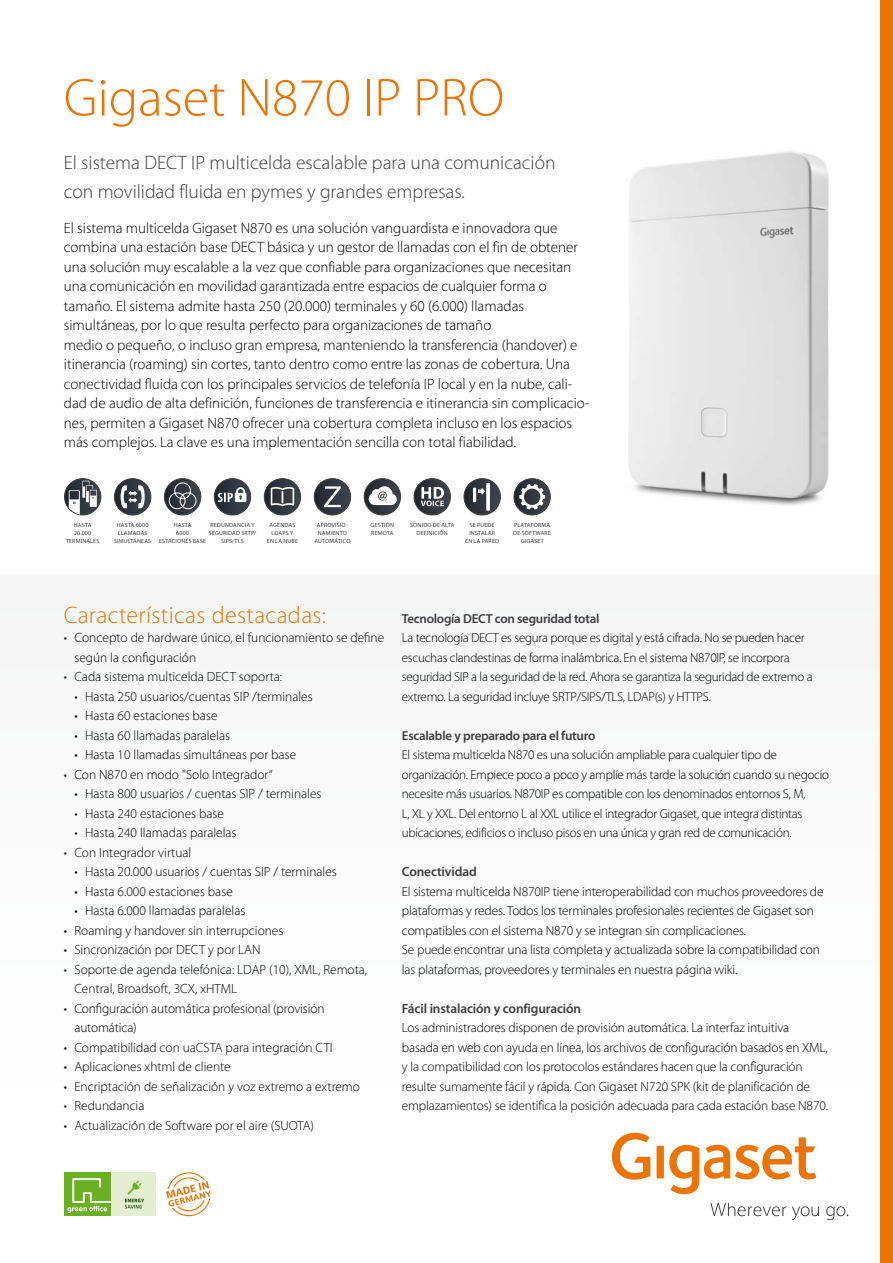
<style>
.page{position:relative;width:893px;height:1263px;background:#fff}
.page>*{position:absolute;margin:0;border:0;box-sizing:border-box;transform-origin:0 0}
.t1{font:300 54px "Myriad Pro";color:#ec7405}
.t2{font:300 24px "Myriad Pro";letter-spacing:.015em;color:#ec7405}
.t3{font:300 19.5px/28.5px "Myriad Pro";color:#3e3d40}
.t4{font:300 15px/19.5px "Myriad Pro";color:#000}
.t5{font:300 13.35px/19.5px "Myriad Pro";letter-spacing:-.01em;color:#000}
.t6{font:600 13.35px "Myriad Pro";letter-spacing:-.01em;color:#3e3d40}
.t7{font:300 13.05px/19.5px "Myriad Pro";letter-spacing:-.02em;color:#000}
.t8{font:600 13.05px "Myriad Pro";letter-spacing:-.02em;color:#3e3d40}
.t9{font:6px/7.6px "Myriad Pro";letter-spacing:.03em;color:#3e3d40;text-align:center}
.s1{font-size:13.5px}
</style>
<div class="page">
<div style="left:0;top:574px;width:893px;height:624px;background:#fbfbfb"></div>
<svg style="left:612px;top:1133px;width:204px;height:61px"></svg>
<svg style="left:792px;top:1206px;width:27px;height:14px"></svg>
<svg style="left:826px;top:1206px;width:22px;height:14px"></svg>
<svg style="left:710px;top:1203px;width:76px;height:13px"></svg>
<div style="left:464px;top:479px;width:36px;height:36px;background:linear-gradient(to right,#222830,#3d434d);border-radius:18px"></div>
<div style="left:464px;top:478px;width:37px;height:37px;border:1px solid #3e3d40;border-radius:50%"></div>
<svg style="left:473px;top:483px;width:17px;height:28px"></svg>
<svg style="left:514px;top:479px;width:36px;height:36px"></svg>
<div style="left:514px;top:478px;width:37px;height:37px;border:1px solid #3e3d40;border-radius:50%"></div>
<svg style="left:519px;top:484px;width:26px;height:25px"></svg>
<img style="left:628px;top:151px;width:201px;height:355px">
<svg style="left:166px;top:1172px;width:45px;height:44px"></svg>
<div style="left:113px;top:1172px;width:43px;height:44px;background:#e5eed1"></div>
<div style="left:64px;top:1172px;width:47px;height:44px;background:#6ab023"></div>
<svg style="left:125px;top:1180px;width:19px;height:28px"></svg>
<svg style="left:67px;top:1178px;width:44px;height:35px"></svg>
<svg style="left:65px;top:479px;width:36px;height:36px"></svg>
<div style="left:64px;top:478px;width:37px;height:37px;border:1px solid #3e3d40;border-radius:50%"></div>
<svg style="left:69px;top:481px;width:28px;height:33px"></svg>
<svg style="left:114px;top:479px;width:37px;height:36px"></svg>
<div style="left:114px;top:478px;width:37px;height:37px;border:1px solid #3e3d40;border-radius:50%"></div>
<svg style="left:120px;top:485px;width:25px;height:23px"></svg>
<svg style="left:164px;top:479px;width:37px;height:36px"></svg>
<div style="left:164px;top:478px;width:37px;height:37px;border:1px solid #3e3d40;border-radius:50%"></div>
<svg style="left:169px;top:482px;width:28px;height:27px"></svg>
<svg style="left:414px;top:479px;width:36px;height:36px"></svg>
<div style="left:414px;top:478px;width:37px;height:37px;border:1px solid #3e3d40;border-radius:50%"></div>
<svg style="left:421px;top:487px;width:23px;height:19px"></svg>
<svg style="left:214px;top:479px;width:37px;height:36px"></svg>
<div style="left:214px;top:478px;width:37px;height:37px;border:1px solid #3e3d40;border-radius:50%"></div>
<svg style="left:218px;top:487px;width:28px;height:15px"></svg>
<svg style="left:264px;top:479px;width:37px;height:36px"></svg>
<div style="left:264px;top:478px;width:37px;height:37px;border:1px solid #3e3d40;border-radius:50%"></div>
<svg style="left:271px;top:487px;width:23px;height:19px"></svg>
<svg style="left:314px;top:479px;width:37px;height:36px"></svg>
<div style="left:314px;top:478px;width:37px;height:37px;border:1px solid #3e3d40;border-radius:50%"></div>
<svg style="left:324px;top:486px;width:17px;height:21px"></svg>
<svg style="left:364px;top:479px;width:37px;height:36px"></svg>
<div style="left:364px;top:478px;width:37px;height:37px;border:1px solid #3e3d40;border-radius:50%"></div>
<svg style="left:369px;top:486px;width:28px;height:19px"></svg>
<div style="left:880px;top:0;width:13px;height:1263px;background:#ec7405"></div>
<h1 class="t1" style="left:64px;top:65px;width:442px">Gigaset N870 IP PRO</h1>
<h3 class="t3" style="left:64px;top:148px;width:493px">El sistema DECT IP multicelda escalable para una comunicación con movilidad fluida en pymes y grandes empresas.</h3>
<p class="t4" style="left:64px;top:218px;width:527px">El sistema multicelda Gigaset N870 es una solución vanguardista e innovadora que combina una estación base DECT básica y un gestor de llamadas con el fin de obtener una solución muy escalable a la vez que confiable para organizaciones que necesitan una comunicación en movilidad garantizada entre espacios de cualquier forma o tamaño. El sistema admite hasta 250 (20.000) terminales y 60 (6.000) llamadas simultáneas, por lo que resulta perfecto para organizaciones de tamaño<br>medio o pequeño, o incluso gran empresa, manteniendo la transferencia (handover) e itinerancia (roaming) sin cortes, tanto dentro como entre las zonas de cobertura. Una conectividad fluida con los principales servicios de telefonía IP local y en la nube, cali&shy;dad de audio de alta definición, funciones de transferencia e itinerancia sin complicacio&shy;nes, permiten a Gigaset N870 ofrecer una cobertura completa incluso en los espacios más complejos. La clave es una implementación sencilla con total fiabilidad.</p>
<p class="t9" style="left:209px;top:521px;width:49px">REDUNDANCIA Y<br>SEGURIDAD SRTP/<br>SIPS/TLS</p>
<p class="t9" style="left:267px;top:521px;width:32px">AGENDAS<br>LDAPS Y<br>EN LA NUBE</p>
<p class="t9" style="left:314px;top:521px;width:38px">APROVISIO-<br>NAMIENTO<br>AUTOMÁTICO</p>
<p class="t9" style="left:371px;top:521px;width:25px;text-align:left">GESTIÓN<br>REMOTA</p>
<p class="t9" style="left:66px;top:521px;width:35px">HASTA<br>20.000<br>TERMINALES</p>
<p class="t9" style="left:114px;top:521px;width:39px">HASTA 6000<br>LLAMADAS<br>SIMULTÁNEAS</p>
<p class="t9" style="left:159px;top:521px;width:49px">HASTA<br>6000<br>ESTACIONES BASE</p>
<p class="t9" style="left:410px;top:521px;width:46px">SONIDO DE ALTA<br>DEFINICIÓN</p>
<p class="t9" style="left:465px;top:521px;width:35px">SE PUEDE<br>INSTALAR<br>EN LA PARED</p>
<p class="t9" style="left:513px;top:521px;width:39px">PLATAFORMA<br>DE SOFTWARE<br>GIGASET</p>
<h2 class="t2" style="left:64px;top:600px;width:264px">Características destacadas:</h2>
<p class="t5" style="left:74px;top:628px;width:311px;text-indent:-11px"><span class="s1">• Concept</span>o de hardware único, el funcionamiento se define según la configuración</p>
<p class="t5" style="left:64px;top:667px;width:220px">• Cada sistema multicelda DECT soporta:</p>
<p class="t5" style="left:74px;top:686px;width:240px">• Hasta 250 usuarios/cuentas SIP /terminales</p>
<p class="t5" style="left:74px;top:706px;width:145px">• Hasta 60 estaciones base</p>
<p class="t5" style="left:74px;top:725px;width:157px">• Hasta 60 llamadas paralelas</p>
<p class="t5" style="left:74px;top:745px;width:223px">• Hasta 10 llamadas simultáneas por base</p>
<p class="t5" style="left:64px;top:764px;width:210px">• Con N870 en modo "Solo Integrador“</p>
<p class="t5" style="left:74px;top:784px;width:249px">• Hasta 800 usuarios / cuentas SIP / terminales</p>
<p class="t5" style="left:74px;top:803px;width:151px">• Hasta 240 estaciones base</p>
<p class="t5" style="left:74px;top:823px;width:164px">• Hasta 240 llamadas paralelas</p>
<p class="t5" style="left:64px;top:842px;width:129px">• Con Integrador virtual</p>
<p class="t5" style="left:74px;top:862px;width:264px">• Hasta 20.000 usuarios / cuentas SIP / terminales</p>
<p class="t5" style="left:74px;top:881px;width:160px">• Hasta 6.000 estaciones base</p>
<p class="t5" style="left:74px;top:901px;width:173px">• Hasta 6.000 llamadas paralelas</p>
<p class="t5" style="left:64px;top:920px;width:221px">• Roaming y handover sin interrupciones</p>
<p class="t5" style="left:64px;top:940px;width:198px">• Sincronización por DECT y por LAN</p>
<p class="t5" style="left:74px;top:959px;width:294px;text-indent:-11px">• Soporte de agenda telefónica: LDAP (10), XML, Remota,<br>Central, Broadsoft, 3CX, xHTML</p>
<p class="t5" style="left:74px;top:998px;width:252px;text-indent:-11px">• Configuración automática profesional (provisión automática)</p>
<p class="t5" style="left:64px;top:1037px;width:270px">• Compatibilidad con uaCSTA para integración CTI</p>
<p class="t5" style="left:64px;top:1057px;width:168px">• Aplicaciones xhtml de cliente</p>
<p class="t5" style="left:64px;top:1076px;width:298px">• Encriptación de señalización y voz extremo a extremo</p>
<p class="t5" style="left:64px;top:1096px;width:82px">• Redundancia</p>
<p class="t5" style="left:64px;top:1115px;width:252px">• Actualización de Software por el aire (SUOTA)</p>
<p class="t8" style="left:402px;top:610px;width:199px">Tecnología DECT con seguridad total</p>
<p class="t7" style="left:402px;top:628px;width:412px">La tecnología DECT es segura porque es digital y está cifrada. No se pueden hacer escuchas clandestinas de forma inalámbrica. En el sistema N870IP, se incorpora seguridad SIP a la seguridad de la red. Ahora se garantiza la seguridad de extremo a extremo. La seguridad incluye SRTP/SIPS/TLS, LDAP(s) y HTTPS.</p>
<p class="t8" style="left:402px;top:727px;width:195px">Escalable y preparado para el futuro</p>
<p class="t7" style="left:402px;top:745px;width:429px">El sistema multicelda N870 es una solución ampliable para cualquier tipo de organización. Empiece poco a poco y amplíe más tarde la solución cuando su negocio necesite más usuarios. N870IP es compatible con los denominados entornos S, M,<br>L, XL y XXL. Del entorno L al XXL utilice el integrador Gigaset, que integra distintas ubicaciones, edificios o incluso pisos en una única y gran red de comunicación.</p>
<p class="t6" style="left:402px;top:863px;width:77px">Conectividad</p>
<p class="t5" style="left:402px;top:881px;width:423px">El sistema multicelda N870IP tiene interoperabilidad con muchos proveedores de plataformas y redes. Todos los terminales profesionales recientes de Gigaset son compatibles con el sistema N870 y se integran sin complicaciones.<br>Se puede encontrar una lista completa y actualizada sobre la compatibilidad con las plataformas, proveedores y terminales en nuestra página wiki.</p>
<p class="t6" style="left:402px;top:1000px;width:181px">Fácil instalación y configuración</p>
<p class="t5" style="left:402px;top:1018px;width:428px">Los administradores disponen de provisión automática. La interfaz intuitiva basada en web con ayuda en línea, los archivos de configuración basados en XML, y la compatibilidad con los protocolos estándares hacen que la configuración resulte sumamente fácil y rápida. Con Gigaset N720 SPK (kit de planificación de emplazamientos) se identifica la posición adecuada para cada estación base N870.</p>
</div>
